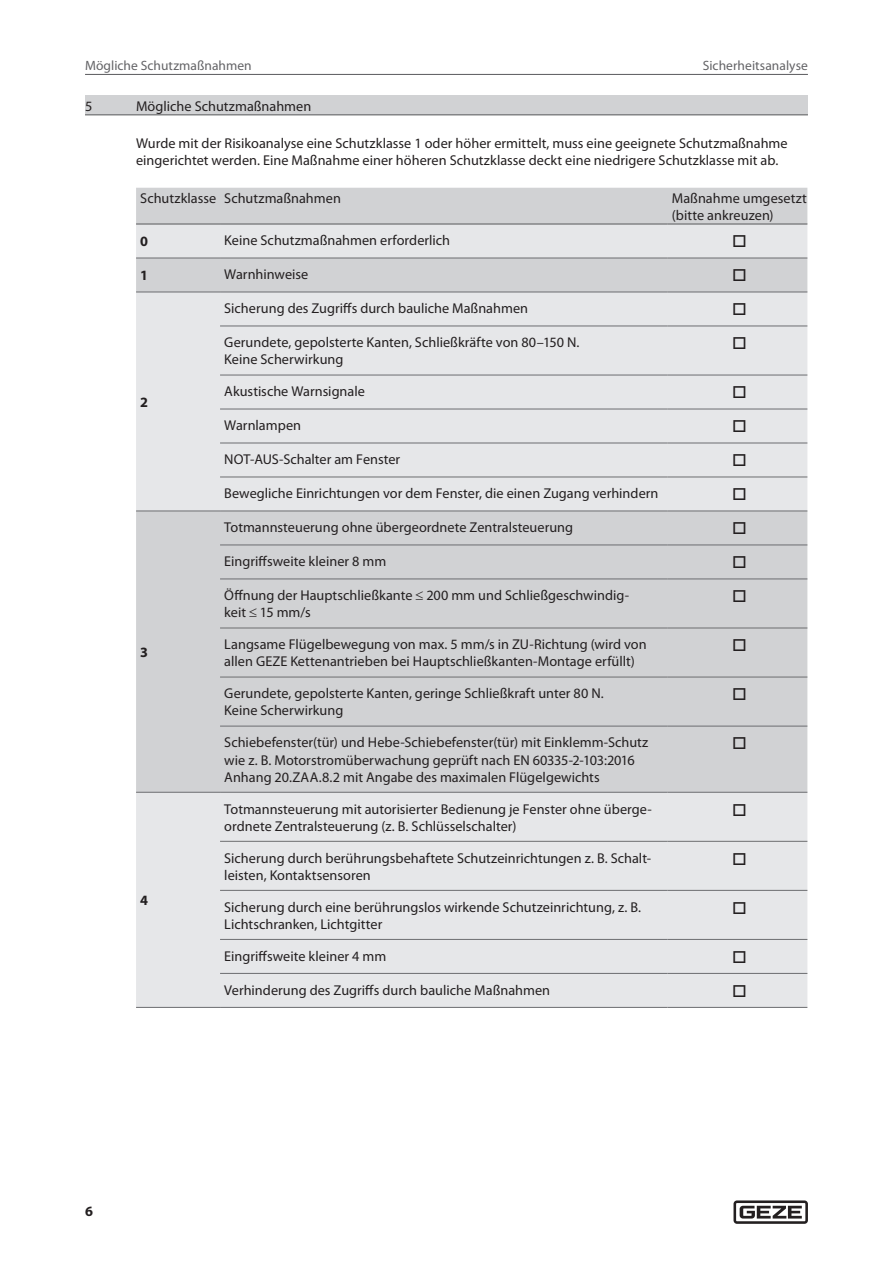
<style>
.page{position:relative;width:893px;height:1263px;background:#fff}
.page>*{position:absolute;margin:0;border:0;box-sizing:border-box;transform-origin:0 0}
.t1{font:14.25px/17.1px "Myriad Pro";color:#231f20}
.t2{font:700 14.25px "Myriad Pro";color:#231f20}
.t3{font:13.5px "Myriad Pro";letter-spacing:.005em;color:#636366}
</style>
<div class="page">
<svg style="left:733px;top:1200px;width:75px;height:24px"></svg>
<hr style="left:85px;top:74px;width:723px;height:1px;background:#5a5a5d">
<div style="left:85px;top:96px;width:723px;height:19px;background:#d1d2d4"></div>
<hr style="left:85px;top:115px;width:723px;height:1px;background:#57585a">
<div style="left:136px;top:188px;width:671px;height:36px;background:#d1d2d4"></div>
<div style="left:136px;top:225px;width:671px;height:782px;background:#e6e7e9"></div>
<svg style="left:136px;top:259px;width:671px;height:533px;fill:#d1d2d4"></svg>
<hr style="left:136px;top:224px;width:84px;height:1px;background:#57585a">
<hr style="left:220px;top:224px;width:448px;height:1px;background:#57585a">
<hr style="left:668px;top:224px;width:139px;height:1px;background:#57585a">
<hr style="left:136px;top:258px;width:84px;height:1px;background:#6c6d70">
<hr style="left:220px;top:258px;width:448px;height:1px;background:#6c6d70">
<hr style="left:668px;top:258px;width:139px;height:1px;background:#6c6d70">
<hr style="left:136px;top:292px;width:84px;height:1px;background:#6c6d70">
<hr style="left:220px;top:292px;width:448px;height:1px;background:#6c6d70">
<hr style="left:668px;top:292px;width:139px;height:1px;background:#6c6d70">
<hr style="left:220px;top:326px;width:448px;height:1px;background:#6c6d70">
<hr style="left:668px;top:326px;width:139px;height:1px;background:#6c6d70">
<hr style="left:220px;top:375px;width:448px;height:1px;background:#6c6d70">
<hr style="left:668px;top:375px;width:139px;height:1px;background:#6c6d70">
<hr style="left:220px;top:409px;width:448px;height:1px;background:#6c6d70">
<hr style="left:668px;top:409px;width:139px;height:1px;background:#6c6d70">
<hr style="left:220px;top:443px;width:448px;height:1px;background:#6c6d70">
<hr style="left:668px;top:443px;width:139px;height:1px;background:#6c6d70">
<hr style="left:220px;top:477px;width:448px;height:1px;background:#6c6d70">
<hr style="left:668px;top:477px;width:139px;height:1px;background:#6c6d70">
<hr style="left:136px;top:511px;width:84px;height:1px;background:#6c6d70">
<hr style="left:220px;top:511px;width:448px;height:1px;background:#6c6d70">
<hr style="left:668px;top:511px;width:139px;height:1px;background:#6c6d70">
<hr style="left:220px;top:545px;width:448px;height:1px;background:#6c6d70">
<hr style="left:668px;top:545px;width:139px;height:1px;background:#6c6d70">
<hr style="left:220px;top:579px;width:448px;height:1px;background:#6c6d70">
<hr style="left:668px;top:579px;width:139px;height:1px;background:#6c6d70">
<hr style="left:220px;top:628px;width:448px;height:1px;background:#6c6d70">
<hr style="left:668px;top:628px;width:139px;height:1px;background:#6c6d70">
<hr style="left:220px;top:677px;width:448px;height:1px;background:#6c6d70">
<hr style="left:668px;top:677px;width:139px;height:1px;background:#6c6d70">
<hr style="left:220px;top:726px;width:448px;height:1px;background:#6c6d70">
<hr style="left:668px;top:726px;width:139px;height:1px;background:#6c6d70">
<hr style="left:136px;top:792px;width:84px;height:1px;background:#6c6d70">
<hr style="left:220px;top:792px;width:448px;height:1px;background:#6c6d70">
<hr style="left:668px;top:792px;width:139px;height:1px;background:#6c6d70">
<hr style="left:220px;top:841px;width:448px;height:1px;background:#6c6d70">
<hr style="left:668px;top:841px;width:139px;height:1px;background:#6c6d70">
<hr style="left:220px;top:890px;width:448px;height:1px;background:#6c6d70">
<hr style="left:668px;top:890px;width:139px;height:1px;background:#6c6d70">
<hr style="left:220px;top:939px;width:448px;height:1px;background:#6c6d70">
<hr style="left:668px;top:939px;width:139px;height:1px;background:#6c6d70">
<hr style="left:220px;top:973px;width:448px;height:1px;background:#6c6d70">
<hr style="left:668px;top:973px;width:139px;height:1px;background:#6c6d70">
<hr style="left:136px;top:1007px;width:84px;height:1px;background:#6c6d70">
<hr style="left:220px;top:1007px;width:448px;height:1px;background:#6c6d70">
<hr style="left:668px;top:1007px;width:139px;height:1px;background:#6c6d70">
<svg style="left:734px;top:235px;width:12px;height:12px"></svg>
<svg style="left:734px;top:269px;width:12px;height:12px"></svg>
<svg style="left:734px;top:303px;width:12px;height:12px"></svg>
<svg style="left:734px;top:337px;width:12px;height:12px"></svg>
<svg style="left:734px;top:386px;width:12px;height:12px"></svg>
<svg style="left:734px;top:420px;width:12px;height:12px"></svg>
<svg style="left:734px;top:454px;width:12px;height:12px"></svg>
<svg style="left:734px;top:488px;width:12px;height:12px"></svg>
<svg style="left:734px;top:522px;width:12px;height:12px"></svg>
<svg style="left:734px;top:556px;width:12px;height:12px"></svg>
<svg style="left:734px;top:590px;width:12px;height:12px"></svg>
<svg style="left:734px;top:639px;width:12px;height:12px"></svg>
<svg style="left:734px;top:688px;width:12px;height:12px"></svg>
<svg style="left:734px;top:737px;width:12px;height:12px"></svg>
<svg style="left:734px;top:803px;width:12px;height:13px"></svg>
<svg style="left:734px;top:852px;width:12px;height:13px"></svg>
<svg style="left:734px;top:901px;width:12px;height:13px"></svg>
<svg style="left:734px;top:951px;width:12px;height:12px"></svg>
<svg style="left:734px;top:985px;width:12px;height:12px"></svg>
<p class="t3" style="left:85px;top:57px;width:168px">Mögliche Schutzmaßnahmen</p>
<p class="t1" style="left:85px;top:97px;width:9px">5</p>
<p class="t1" style="left:136px;top:97px;width:177px">Mögliche Schutzmaßnahmen</p>
<p class="t1" style="left:136px;top:134px;width:653px">Wurde mit der Risikoanalyse eine Schutzklasse 1 oder höher ermittelt, muss eine geeignete Schutzmaßnahme eingerichtet werden. Eine Maßnahme einer höheren Schutzklasse deckt eine niedrigere Schutzklasse mit ab.</p>
<p class="t1" style="left:140px;top:189px;width:202px">Schutzklasse Schutzmaßnahmen</p>
<p class="t1" style="left:672px;top:189px;width:137px">Maßnahme umgesetzt (bitte ankreuzen)</p>
<p class="t2" style="left:140px;top:232px;width:9px">0</p>
<p class="t1" style="left:224px;top:232px;width:227px">Keine Schutzmaßnahmen erforderlich</p>
<p class="t2" style="left:140px;top:266px;width:9px">1</p>
<p class="t1" style="left:224px;top:266px;width:86px">Warnhinweise</p>
<p class="t3" style="left:703px;top:57px;width:107px">Sicherheitsanalyse</p>
<p class="t2" style="left:140px;top:393px;width:9px">2</p>
<p class="t2" style="left:140px;top:643px;width:9px">3</p>
<p class="t2" style="left:140px;top:891px;width:9px">4</p>
<p class="t1" style="left:224px;top:300px;width:305px">Sicherung des Zugriffs durch bauliche Maßnahmen</p>
<p class="t1" style="left:224px;top:334px;width:357px">Gerundete, gepolsterte Kanten, Schließkräfte von 80–150 N.<br>Keine Scherwirkung</p>
<p class="t1" style="left:224px;top:383px;width:142px">Akustische Warnsignale</p>
<p class="t1" style="left:224px;top:417px;width:78px">Warnlampen</p>
<p class="t1" style="left:224px;top:451px;width:177px">NOT-AUS-Schalter am Fenster</p>
<p class="t1" style="left:224px;top:485px;width:436px">Bewegliche Einrichtungen vor dem Fenster, die einen Zugang verhindern</p>
<p class="t1" style="left:224px;top:519px;width:350px">Totmannsteuerung ohne übergeordnete Zentralsteuerung</p>
<p class="t1" style="left:224px;top:553px;width:164px">Eingriffsweite kleiner 8 mm</p>
<p class="t1" style="left:224px;top:587px;width:406px">Öffnung der Hauptschließkante ≤ 200 mm und Schließgeschwindig&shy;keit ≤ 15 mm/s</p>
<p class="t1" style="left:224px;top:636px;width:424px">Langsame Flügelbewegung von max. 5 mm/s in ZU-Richtung (wird von allen GEZE Kettenantrieben bei Hauptschließkanten-Montage erfüllt)</p>
<p class="t1" style="left:224px;top:685px;width:381px">Gerundete, gepolsterte Kanten, geringe Schließkraft unter 80 N.<br>Keine Scherwirkung</p>
<p class="t1" style="left:224px;top:734px;width:426px">Schiebefenster(tür) und Hebe-Schiebefenster(tür) mit Einklemm-Schutz wie z. B. Motorstromüberwachung geprüft nach EN 60335-2-103:2016<br>Anhang 20.ZAA.8.2 mit Angabe des maximalen Flügelgewichts</p>
<p class="t1" style="left:224px;top:800px;width:429px">Totmannsteuerung mit autorisierter Bedienung je Fenster ohne überge&shy;ordnete Zentralsteuerung (z. B. Schlüsselschalter)</p>
<p class="t1" style="left:224px;top:849px;width:428px">Sicherung durch berührungsbehaftete Schutzeinrichtungen z. B. Schalt&shy;leisten, Kontaktsensoren</p>
<p class="t1" style="left:224px;top:898px;width:418px">Sicherung durch eine berührungslos wirkende Schutzeinrichtung, z. B.<br>Lichtschranken, Lichtgitter</p>
<p class="t1" style="left:224px;top:947px;width:164px">Eingriffsweite kleiner 4 mm</p>
<p class="t1" style="left:224px;top:981px;width:327px">Verhinderung des Zugriffs durch bauliche Maßnahmen</p>
<p class="t2" style="left:85px;top:1202px;width:9px">6</p>
</div>
